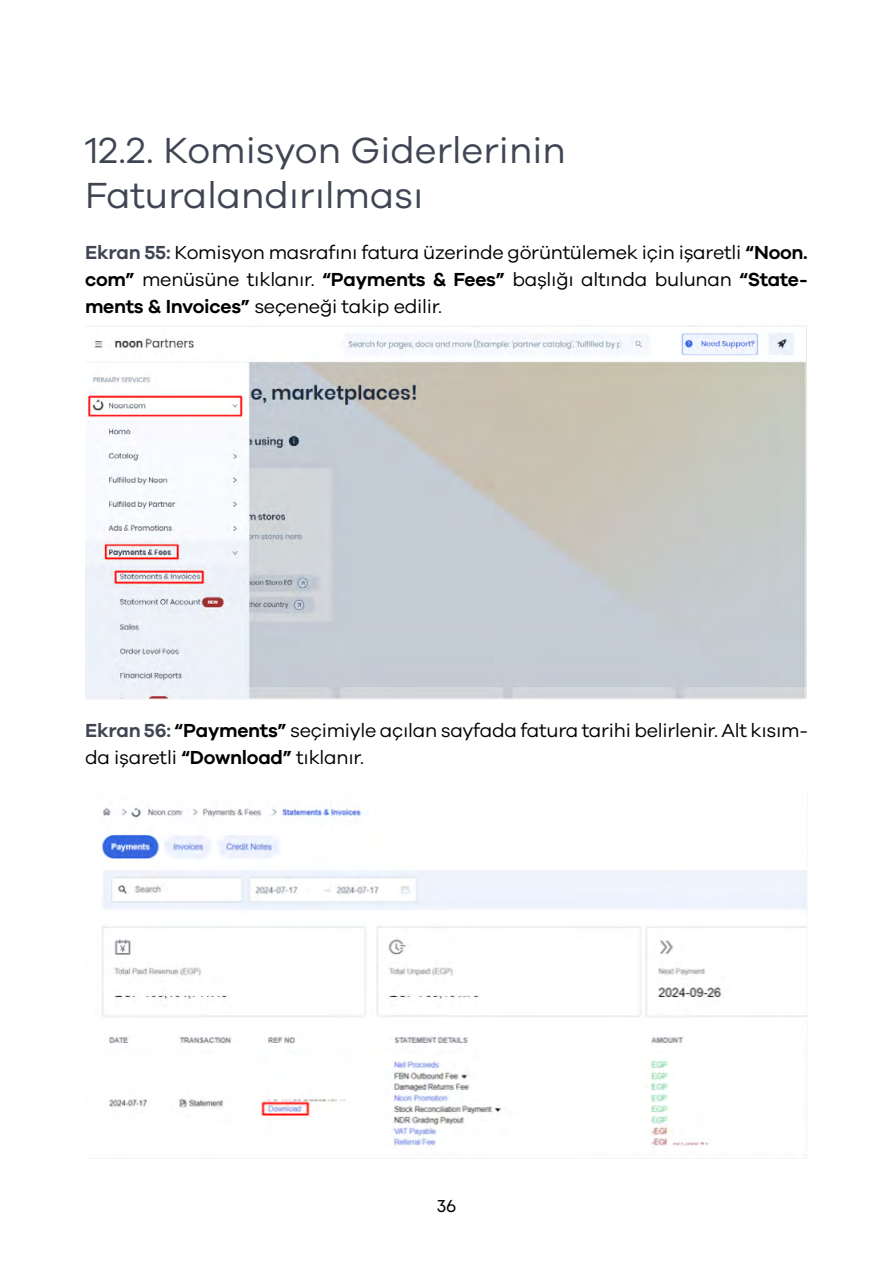
<style>
.page{position:relative;width:893px;height:1263px;background:#fff}
.page>*{position:absolute;margin:0;border:0;box-sizing:border-box;transform-origin:0 0}
.t1{font:37.5px/45px "Galano Grotesque W05";color:#404553}
.t2{font:19.5px/27px "Galano Grotesque W05";letter-spacing:-.015em;color:#000;text-align:justify}
.t3{font:18px "Mont";color:#000}
.s1{font-weight:600;color:#404553}
.s2{font-weight:600}
</style>
<div class="page">
<img style="left:85px;top:325px;width:722px;height:375px">
<img style="left:101px;top:807px;width:706px;height:340px">
<h1 class="t1" style="left:85px;top:126px;width:482px">12.2. Komisyon Giderlerinin<br>Faturalandırılması</h1>
<p class="t2" style="left:85px;top:238px;width:724px"><span class="s1">Ekran 55:</span> Komisyon masrafını fatura üzerinde görüntülemek için işaretli <span class="s2">“Noon. com”</span> menüsüne tıklanır. <span class="s2">“Payments &amp; Fees”</span> başlığı altında bulunan <span class="s2">“State&shy;ments &amp; Invoices”</span> seçeneği takip edilir.</p>
<p class="t2" style="left:85px;top:716px;width:724px"><span class="s1">Ekran 56:</span> <span class="s2">“Payments”</span> seçimiyle açılan sayfada fatura tarihi belirlenir. Alt kısım&shy;da işaretli <span class="s2">“Download”</span> tıklanır.</p>
<p class="t3" style="left:437px;top:1194px;width:21px">36</p>
</div>
